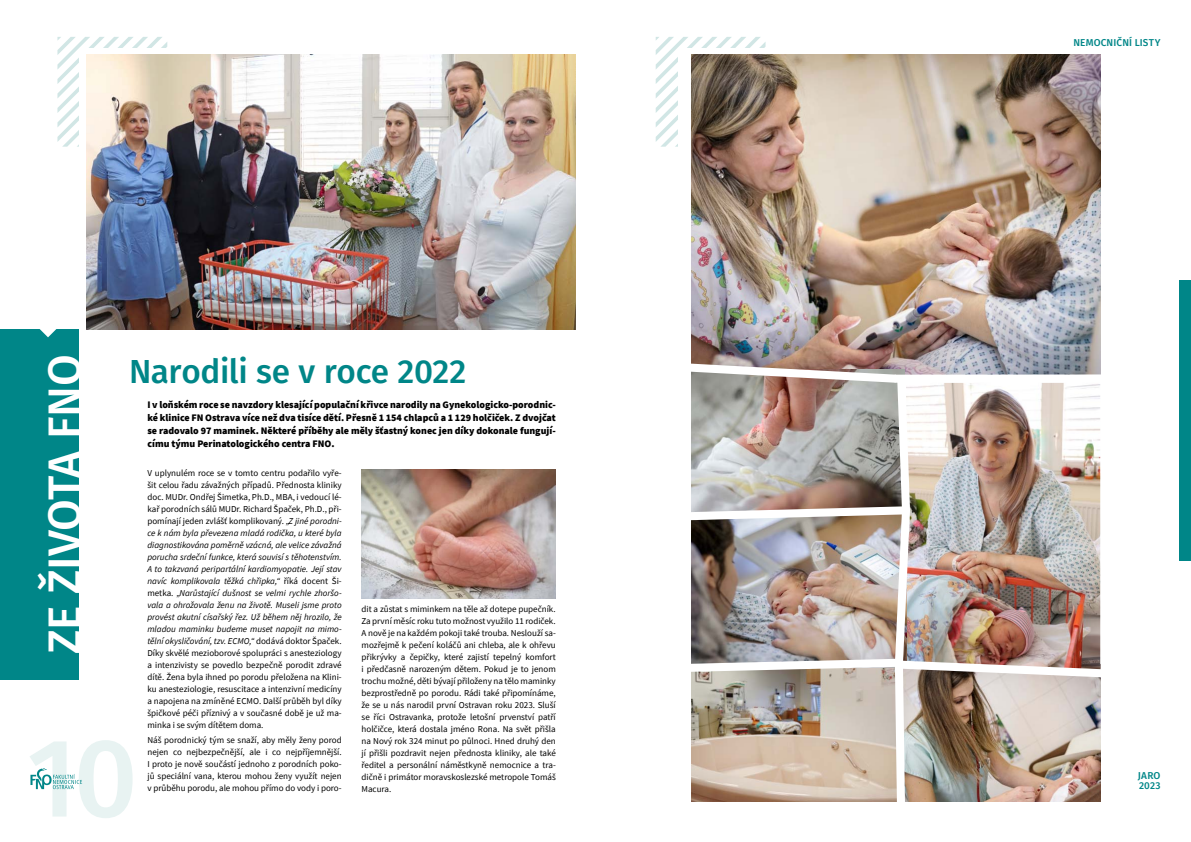
<style>
.page{position:relative;width:1191px;height:842px;background:#fff}
.page>*{position:absolute;margin:0;border:0;box-sizing:border-box;transform-origin:0 0}
.t1{font:500 111.5px "Fira Sans";color:#e8f3f2}
.t2{font:500 46px "Fira Sans";letter-spacing:-.01em;color:#fff}
.t3{font:500 33.3px "Fira Sans";letter-spacing:-.015em;color:#008688}
.t4{font:900 10px/13px "Source Sans Pro";color:#000;text-align:justify}
.t5{font:500 10px/10px "Fira Sans";letter-spacing:.015em;color:#008688}
.t6{font:9px/12px "Source Sans Pro";color:#000;text-align:justify}
.s1{font-style:italic}
</style>
<div class="page">
<div style="left:0;top:329px;width:79px;height:350px;background:#008688"></div>
<div style="left:1179px;top:281px;width:12px;height:280px;background:#008688"></div>
<svg style="left:57px;top:37px;width:110px;height:110px"></svg>
<div style="left:79px;top:48px;width:143px;height:278px;background:#fff"></div>
<svg style="left:30px;top:768px;width:52px;height:21px"></svg>
<svg style="left:39px;top:329px;width:18px;height:8px"></svg>
<svg style="left:655px;top:37px;width:110px;height:110px"></svg>
<div style="left:678px;top:48px;width:134px;height:328px;background:#fff"></div>
<img style="left:361px;top:469px;width:195px;height:130px">
<img style="left:692px;top:55px;width:408px;height:303px">
<img style="left:86px;top:55px;width:489px;height:275px">
<img style="left:691px;top:358px;width:410px;height:444px">
<h2 class="t2" style="left:28px;top:654px;width:296px;rotate:-90deg">ZE ŽIVOTA FNO</h2>
<h3 class="t3" style="left:129px;top:345px;width:339px">NARODILI SE V ROCE 2022</h3>
<p class="t4" style="left:147px;top:398px;width:410px">I v loňském roce se navzdory klesající populační křivce narodily na Gynekologicko-porodnic&shy;ké klinice FN Ostrava více než dva tisíce dětí. Přesně 1 154 chlapců a 1 129 holčiček. Z dvojčat se radovalo 97 maminek. Některé příběhy ale měly šťastný konec jen díky dokonale fungují&shy;címu týmu Perinatologického centra FNO.</p>
<p class="t6" style="left:147px;top:467px;width:196px">V uplynulém roce se v tomto centru podařilo vyře&shy;šit celou řadu závažných případů. Přednosta kliniky doc. MUDr. Ondřej Šimetka, Ph.D., MBA, i vedoucí lé&shy;kař porodních sálů MUDr. Richard Špaček, Ph.D., při&shy;pomínají jeden zvlášť komplikovaný. <span class="s1">„Z jiné porodni&shy;ce k nám byla převezena mladá rodička, u které byla diagnostikována poměrně vzácná, ale velice závažná porucha srdeční funkce, která souvisí s těhotenstvím.<br>A to takzvaná peripartální kardiomyopatie. Její stav navíc komplikovala těžká chřipka,“</span> říká docent Ši&shy;metka. <span class="s1">„Narůstající dušnost se velmi rychle zhoršo&shy;vala a ohrožovala ženu na životě. Museli jsme proto provést akutní císařský řez. Už během něj hrozilo, že mladou maminku budeme muset napojit na mimo&shy;tělní okysličování, tzv. ECMO,“</span> dodává doktor Špaček.<br>Díky skvělé mezioborové spolupráci s anesteziology a intenzivisty se povedlo bezpečně porodit zdravé dítě. Žena byla ihned po porodu přeložena na Klini&shy;ku anesteziologie, resuscitace a intenzivní medicíny a napojena na zmíněné ECMO. Další průběh byl díky špičkové péči příznivý a v současné době je už ma&shy;minka i se svým dítětem doma.</p>
<p class="t6" style="left:147px;top:734px;width:196px">Náš porodnický tým se snaží, aby měly ženy porod nejen co nejbezpečnější, ale i co nejpříjemnější.<br>I proto je nově součástí jednoho z porodních poko&shy;jů speciální vana, kterou mohou ženy využít nejen v průběhu porodu, ale mohou přímo do vody i poro-</p>
<p class="t6" style="left:361px;top:603px;width:196px">dit a zůstat s miminkem na těle až dotepe pupečník.<br>Za první měsíc roku tuto možnost využilo 11 rodiček.<br>A nově je na každém pokoji také trouba. Neslouží sa&shy;mozřejmě k pečení koláčů ani chleba, ale k ohřevu přikrývky a čepičky, které zajistí tepelný komfort i předčasně narozeným dětem. Pokud je to jenom trochu možné, děti bývají přiloženy na tělo maminky bezprostředně po porodu. Rádi také připomínáme, že se u nás narodil první Ostravan roku 2023. Sluší se říci Ostravanka, protože letošní prvenství patří holčičce, která dostala jméno Rona. Na svět přišla na Nový rok 324 minut po půlnoci. Hned druhý den jí přišli pozdravit nejen přednosta kliniky, ale také ředitel a personální náměstkyně nemocnice a tra&shy;dičně i primátor moravskoslezské metropole Tomáš Macura.</p>
<h1 class="t1" style="left:27px;top:688px;width:112px">10</h1>
<p class="t5" style="left:1073px;top:37px;width:89px">N EMOCN IČNÍ LISTY</p>
<p class="t5" style="left:1138px;top:770px;width:24px">JARO<br>2023</p>
</div>
